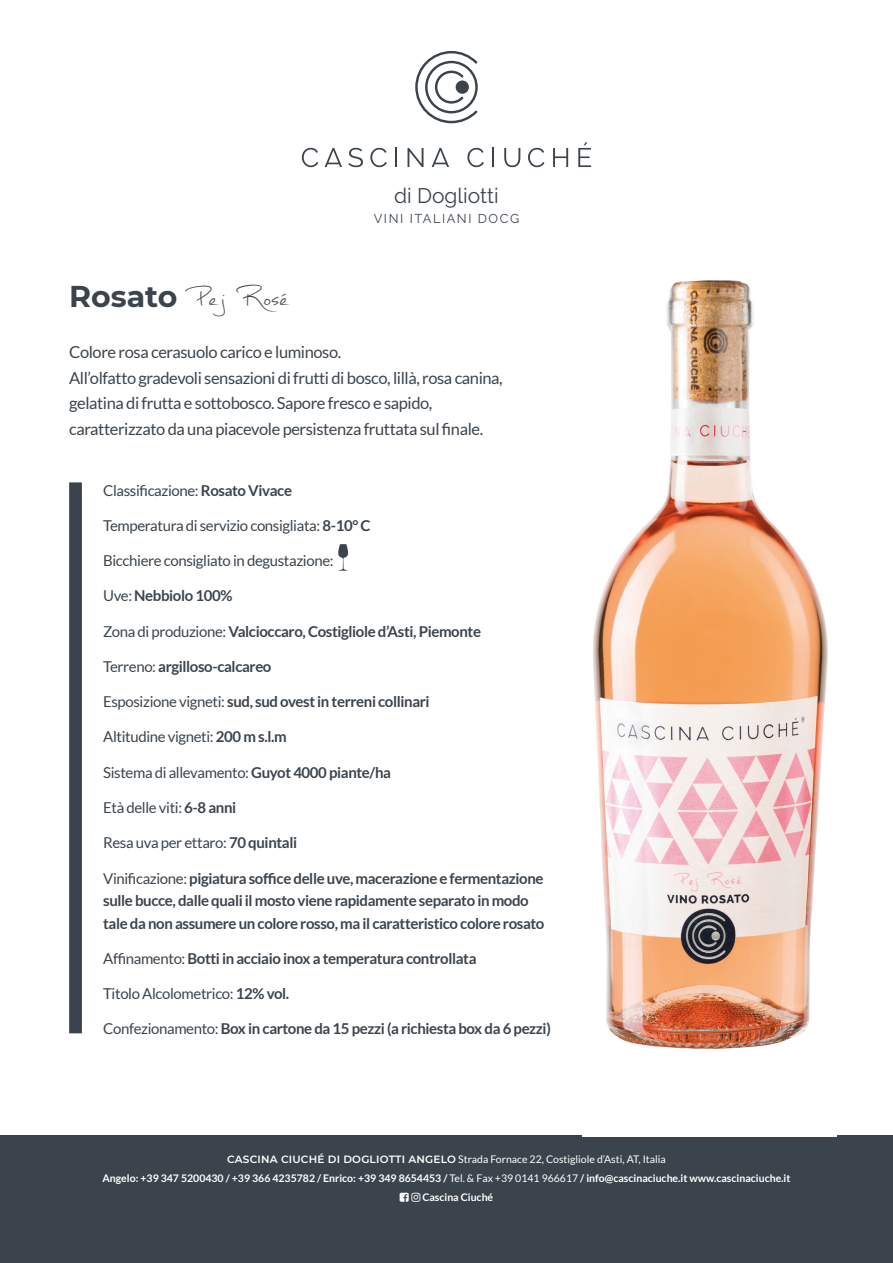
<style>
.page{position:relative;width:893px;height:1263px;background:#fff}
.page>*{position:absolute;margin:0;border:0;box-sizing:border-box;transform-origin:0 0}
.t1{font:43.5px "Mathilde";color:#3b444d}
.t2{font:21px "Raleway";color:#3b444d}
.t3{font:16.5px/25.5px "Lato";letter-spacing:-.025em;color:#3b444d}
.t4{font:700 15px/22.5px "Lato";letter-spacing:-.025em;color:#3b444d}
.t5{font:15px "Lato";letter-spacing:-.025em;color:#3b444d}
.t6{font:12.75px "Raleway";letter-spacing:.12em;color:#3b444d}
.t7{font:700 10.5px "Lato";color:#fff}
.t8{font:10.5px "Lato";color:#fff}
.s1{font-family:"Montserrat";font-weight:700;font-size:30px}
.s2{font-weight:700}
.s3{font-weight:400}
.s4{font-family:"Montserrat";font-weight:600}
</style>
<div class="page">
<div style="left:0;top:1135px;width:893px;height:128px;background:#3b444d"></div>
<svg style="left:302px;top:148px;width:16px;height:19px"></svg>
<svg style="left:348px;top:148px;width:15px;height:19px"></svg>
<svg style="left:370px;top:148px;width:17px;height:19px"></svg>
<svg style="left:395px;top:148px;width:2px;height:19px"></svg>
<svg style="left:408px;top:148px;width:15px;height:19px"></svg>
<svg style="left:467px;top:148px;width:17px;height:19px"></svg>
<svg style="left:492px;top:148px;width:2px;height:19px"></svg>
<svg style="left:504px;top:148px;width:16px;height:19px"></svg>
<svg style="left:528px;top:148px;width:16px;height:19px"></svg>
<svg style="left:553px;top:148px;width:15px;height:19px"></svg>
<svg style="left:578px;top:142px;width:13px;height:25px"></svg>
<svg style="left:325px;top:148px;width:17px;height:19px"></svg>
<svg style="left:432px;top:148px;width:17px;height:19px"></svg>
<svg style="left:415px;top:51px;width:63px;height:72px"></svg>
<svg style="left:338px;top:544px;width:10px;height:27px"></svg>
<div style="left:69px;top:482px;width:13px;height:551px;background:#3b444d"></div>
<img style="left:583px;top:280px;width:254px;height:856px">
<h2 class="t2" style="left:394px;top:183px;width:106px">di Dogliotti</h2>
<p class="t6" style="left:374px;top:211px;width:147px">VINI ITALIANI DOCG</p>
<p class="t1" style="left:69px;top:265px;width:220px"><span class="s1">Rosato</span> Pej Rosé</p>
<p class="t3" style="left:69px;top:339px;width:435px">Colore rosa cerasuolo carico e luminoso.<br>All’olfatto gradevoli sensazioni di frutti di bosco, lillà, rosa canina, gelatina di frutta e sottobosco. Sapore fresco e sapido, caratterizzato da una piacevole persistenza fruttata sul finale.</p>
<p class="t5" style="left:103px;top:482px;width:190px">Classificazione: <span class="s2">Rosato Vivace</span></p>
<p class="t5" style="left:103px;top:517px;width:269px">Temperatura di servizio consigliata: <span class="s2">8-10° C</span></p>
<p class="t5" style="left:103px;top:552px;width:232px">Bicchiere consigliato in degustazione:</p>
<p class="t4" style="left:103px;top:584px;width:131px"><span class="s3">Uve:</span> Nebbiolo 100%</p>
<p class="t4" style="left:103px;top:620px;width:379px"><span class="s3">Zona di produzione:</span> Valcioccaro, Costigliole d’Asti, Piemonte</p>
<p class="t4" style="left:103px;top:655px;width:170px"><span class="s3">Terreno:</span> argilloso-calcareo</p>
<p class="t4" style="left:103px;top:690px;width:328px"><span class="s3">Esposizione vigneti:</span> sud, sud ovest in terreni collinari</p>
<p class="t5" style="left:103px;top:729px;width:185px">Altitudine vigneti: <span class="s2">200 m s.l.m</span></p>
<p class="t5" style="left:103px;top:764px;width:289px">Sistema di allevamento: <span class="s2">Guyot 4000 piante/ha</span></p>
<p class="t5" style="left:103px;top:799px;width:135px">Età delle viti: <span class="s2">6-8 anni</span></p>
<p class="t5" style="left:103px;top:834px;width:195px">Resa uva per ettaro: <span class="s2">70 quintali</span></p>
<p class="t4" style="left:103px;top:866px;width:443px"><span class="s3">Vinificazione:</span> pigiatura soffice delle uve, macerazione e fermentazione sulle bucce, dalle quali il mosto viene rapidamente separato in modo tale da non assumere un colore rosso, ma il caratteristico colore rosato</p>
<p class="t4" style="left:103px;top:947px;width:375px"><span class="s3">Affinamento:</span> Botti in acciaio inox a temperatura controllata</p>
<p class="t5" style="left:103px;top:985px;width:188px">Titolo Alcolometrico: <span class="s2">12% vol.</span></p>
<p class="t4" style="left:103px;top:1017px;width:449px"><span class="s3">Confezionamento:</span> Box in cartone da 15 pezzi (a richiesta box da 6 pezzi)</p>
<p class="t8" style="left:227px;top:1153px;width:440px"><span class="s4">CASCINA CIUCHÉ DI DOGLIOTTI ANGELO</span> Strada Fornace 22, Costigliole d’Asti, AT, Italia</p>
<p class="t7" style="left:102px;top:1172px;width:690px">Angelo: +39 347 5200430 / +39 366 4235782 / Enrico: +39 349 8654453 / <span class="s3">Tel. &amp; Fax +39 0141 966617</span> / info@cascinaciuche.it www.cascinaciuche.it</p>
<p class="t7" style="left:422px;top:1191px;width:72px">Cascina Ciuché</p>
</div>
